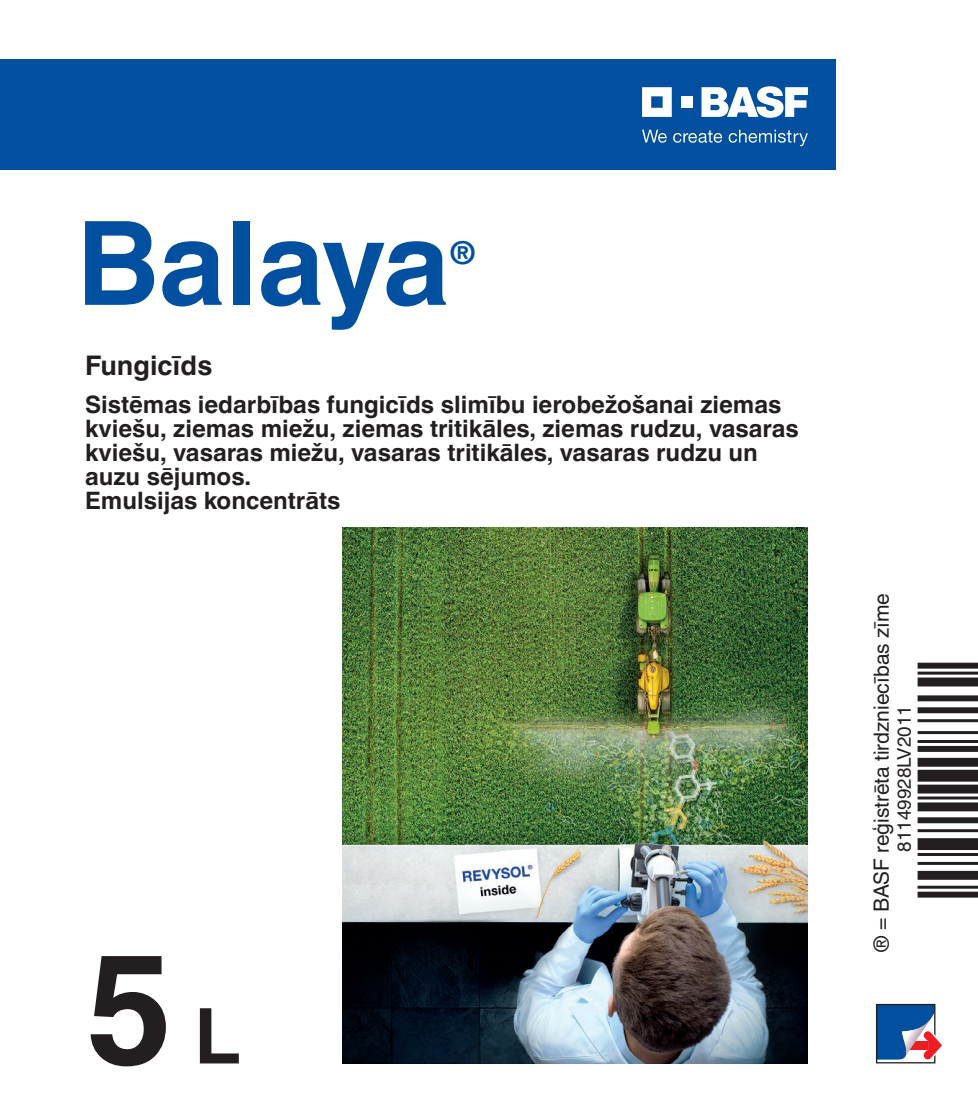
<style>
.page{position:relative;width:978px;height:1106px;background:#fff}
.page>*{position:absolute;margin:0;border:0;box-sizing:border-box;transform-origin:0 0}
.t1{font:700 153.6px "Helvetica Linotype";color:#231f20}
.t2{font:700 116.4px "Helvetica Linotype";color:#01509f}
.t3{font:700 31.5px "Helvetica Linotype";color:#01509f}
.t4{font:700 27px "Helvetica Linotype";color:#231f20}
.t5{font:700 24px/24px "Helvetica Linotype";color:#231f20}
.t6{font:21px "Helvetica Linotype";color:#231f20}
.t7{font:18.9px "Helvetica Linotype";color:#231f20}
.s1{font-size:76.8px}
</style>
<div class="page">
<svg style="left:876px;top:1003px;width:66px;height:60px"></svg>
<img style="left:343px;top:527px;width:465px;height:536px">
<div style="left:0;top:60px;width:836px;height:110px;background:#01509f"></div>
<svg style="left:701px;top:86px;width:107px;height:32px"></svg>
<svg style="left:642px;top:87px;width:30px;height:30px"></svg>
<div style="left:681px;top:96px;width:11px;height:12px;background:#fff"></div>
<svg style="left:642px;top:130px;width:25px;height:13px"></svg>
<svg style="left:673px;top:130px;width:49px;height:13px"></svg>
<svg style="left:729px;top:130px;width:79px;height:16px"></svg>
<h2 class="t2" style="left:77px;top:196px;width:374px">Balaya</h2>
<h3 class="t3" style="left:449px;top:234px;width:28px">®</h3>
<p class="t4" style="left:85px;top:350px;width:129px">Fungicīds</p>
<p class="t5" style="left:85px;top:392px;width:715px">Sistēmas iedarbības fungicīds slimību ierobežošanai ziemas kviešu, ziemas miežu, ziemas tritikāles, ziemas rudzu, vasaras kviešu, vasaras miežu, vasaras tritikāles, vasaras rudzu un auzu sējumos.<br>Emulsijas koncentrāts</p>
<h1 class="t1" style="left:85px;top:920px;width:157px">5 <span class="s1">L</span></h1>
<p class="t6" style="left:869px;top:952px;width:361px;rotate:-90deg">® = BASF reģistrēta tirdzniecības zīme</p>
<p class="t7" style="left:893px;top:851px;width:148px;rotate:-90deg">81149928LV2011</p>
</div>
